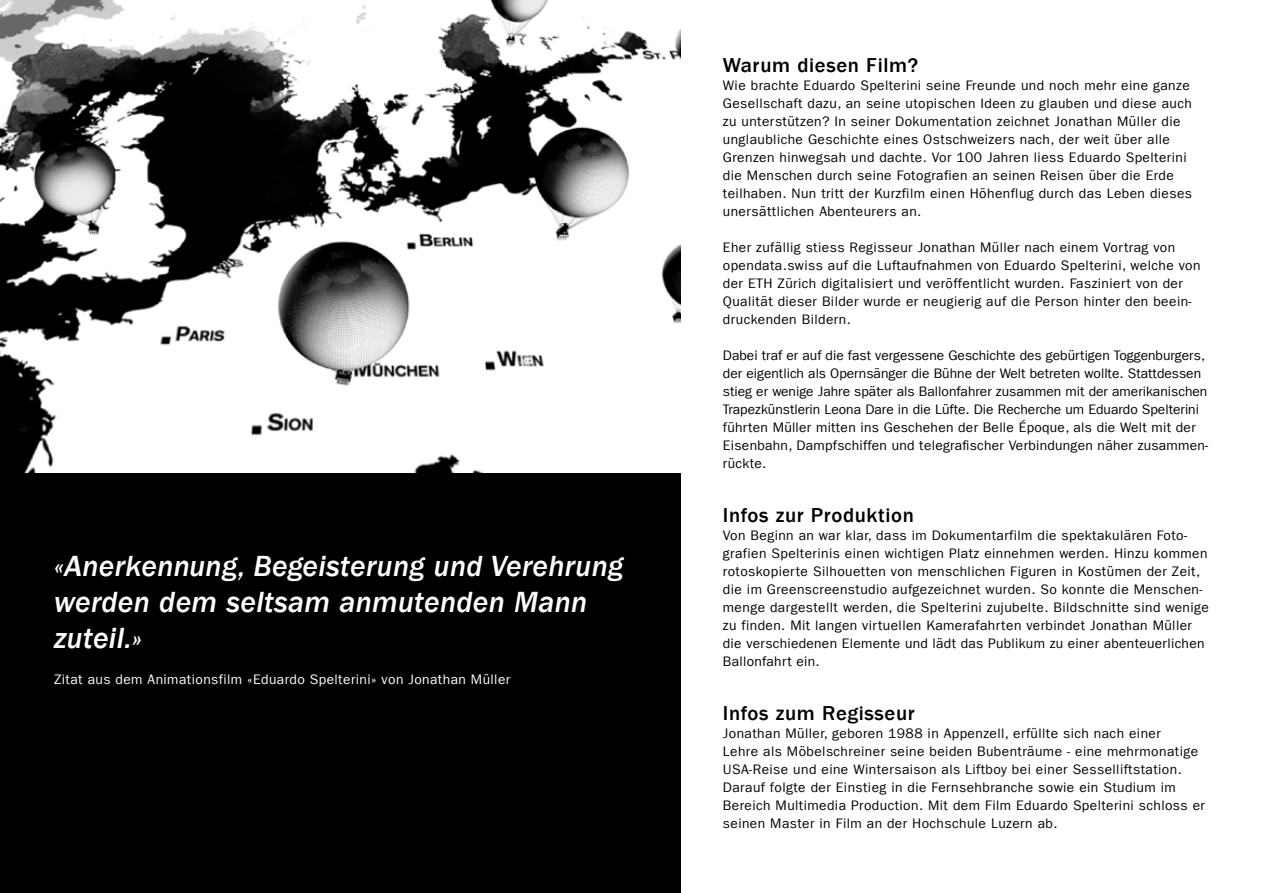
<style>
.page{position:relative;width:1263px;height:893px;background:#fff}
.page>*{position:absolute;margin:0;border:0;box-sizing:border-box;transform-origin:0 0}
.t1{font:italic 500 30px/36px "Franklin Gothic LT Com";letter-spacing:.01em;color:#fff}
.t2{font:500 20.7px "Franklin Gothic LT Com";letter-spacing:.03em;color:#000}
.t3{font:13.8px/18px "Franklin Gothic LT Com";letter-spacing:.03em;color:#000}
.t4{font:13.8px/18px "Franklin Gothic LT Com";color:#000}
.t5{font:13.8px "Franklin Gothic LT Com";letter-spacing:.03em;color:#fff}
</style>
<div class="page">
<div style="left:0;top:0;width:680px;height:893px;background:#000"></div>
<img style="left:0;top:0;width:680px;height:472px">
<h1 class="t1" style="left:54px;top:548px;width:571px">«Anerkennung, Begeisterung und Verehrung werden dem seltsam anmutenden Mann zuteil.»</h1>
<p class="t5" style="left:54px;top:671px;width:458px">Zitat aus dem Animationsfilm «Eduardo Spelterini» von Jonathan Müller</p>
<h2 class="t2" style="left:723px;top:54px;width:197px">Warum diesen Film?</h2>
<p class="t3" style="left:723px;top:76px;width:471px">Wie brachte Eduardo Spelterini seine Freunde und noch mehr eine ganze Gesellschaft dazu, an seine utopischen Ideen zu glauben und diese auch zu unterstützen? In seiner Dokumentation zeichnet Jonathan Müller die unglaubliche Geschichte eines Ostschweizers nach, der weit über alle Grenzen hinwegsah und dachte. Vor 100 Jahren liess Eduardo Spelterini die Menschen durch seine Fotografien an seinen Reisen über die Erde teilhaben. Nun tritt der Kurzfilm einen Höhenflug durch das Leben dieses unersättlichen Abenteurers an.</p>
<p class="t3" style="left:723px;top:238px;width:479px">Eher zufällig stiess Regisseur Jonathan Müller nach einem Vortrag von opendata.swiss auf die Luftaufnahmen von Eduardo Spelterini, welche von der ETH Zürich digitalisiert und veröffentlicht wurden. Fasziniert von der Qualität dieser Bilder wurde er neugierig auf die Person hinter den beein&shy;druckenden Bildern.</p>
<p class="t4" style="left:723px;top:346px;width:487px">Dabei traf er auf die fast vergessene Geschichte des gebürtigen Toggenburgers, der eigentlich als Opernsänger die Bühne der Welt betreten wollte. Stattdessen stieg er wenige Jahre später als Ballonfahrer zusammen mit der amerikanischen Trapezkünstlerin Leona Dare in die Lüfte. Die Recherche um Eduardo Spelterini führten Müller mitten ins Geschehen der Belle Époque, als die Welt mit der Eisenbahn, Dampfschiffen und telegrafischer Verbindungen näher zusammen&shy;rückte.</p>
<h2 class="t2" style="left:723px;top:504px;width:192px">Infos zur Produktion</h2>
<p class="t3" style="left:723px;top:526px;width:488px">Von Beginn an war klar, dass im Dokumentarfilm die spektakulären Foto&shy;grafien Spelterinis einen wichtigen Platz einnehmen werden. Hinzu kommen rotoskopierte Silhouetten von menschlichen Figuren in Kostümen der Zeit, die im Greenscreenstudio aufgezeichnet wurden. So konnte die Menschen&shy;menge dargestellt werden, die Spelterini zujubelte. Bildschnitte sind wenige zu finden. Mit langen virtuellen Kamerafahrten verbindet Jonathan Müller die verschiedenen Elemente und lädt das Publikum zu einer abenteuerlichen Ballonfahrt ein.</p>
<h2 class="t2" style="left:723px;top:702px;width:193px">Infos zum Regisseur</h2>
<p class="t3" style="left:723px;top:724px;width:483px">Jonathan Müller, geboren 1988 in Appenzell, erfüllte sich nach einer<br>Lehre als Möbelschreiner seine beiden Bubenträume - eine mehrmonatige USA-Reise und eine Wintersaison als Liftboy bei einer Sesselliftstation.<br>Darauf folgte der Einstieg in die Fernsehbranche sowie ein Studium im Bereich Multimedia Production. Mit dem Film Eduardo Spelterini schloss er seinen Master in Film an der Hochschule Luzern ab.</p>
</div>
